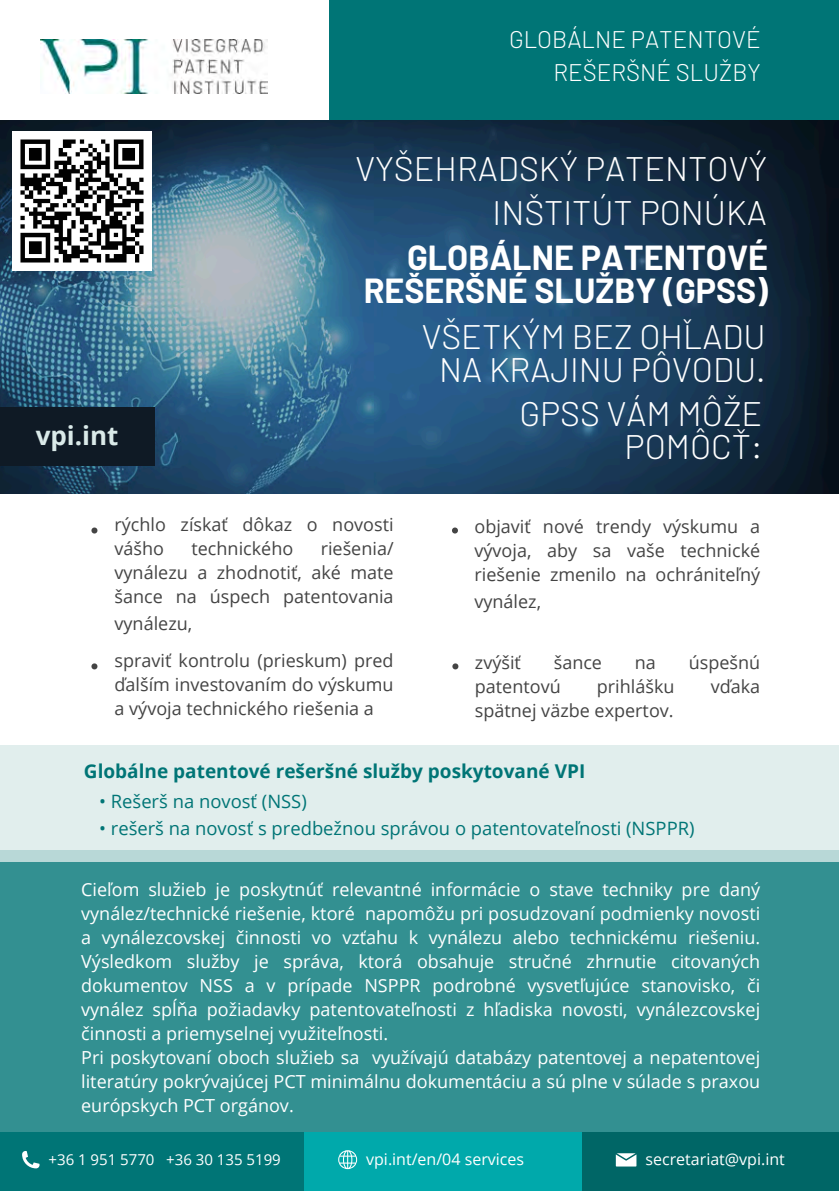
<style>
.page{position:relative;width:839px;height:1191px;background:#fff}
.page>*{position:absolute;margin:0;border:0;box-sizing:border-box;transform-origin:0 0}
.t1{font:300 34px/33px "Barlow";color:#fff;text-align:right}
.t2{font:700 34px/33px "Barlow";color:#fff;text-align:right}
.t3{font:700 26px "Open Sans";color:#daeae9}
.t4{font:300 24px/33px "Barlow";color:#fff;text-align:right}
.t5{font:700 19px "Open Sans";color:#007576}
.t6{font:18.4px "Open Sans";color:#007576}
.t7{font:18px/24px "Open Sans";color:#fff}
.t8{font:18px/24px "Open Sans";color:#444}
.t9{font:16px "Open Sans";color:#fff}
.t10{font:15px "Open Sans";color:#fff}
</style>
<div class="page">
<div style="left:0;top:850px;width:838px;height:341px;background:#339091"></div>
<img style="left:41px;top:39px;width:226px;height:54px">
<div style="left:329px;top:0;width:509px;height:120px;background:#007576"></div>
<img style="left:0;top:120px;width:838px;height:373px">
<svg style="left:0;top:746px;width:838px;height:116px;background:#dcebea"></svg>
<div style="left:0;top:407px;width:155px;height:59px;background:#0f1a25"></div>
<svg style="left:91px;top:528px;width:6px;height:6px"></svg>
<svg style="left:91px;top:663px;width:6px;height:6px"></svg>
<svg style="left:452px;top:663px;width:6px;height:6px"></svg>
<svg style="left:452px;top:528px;width:6px;height:6px"></svg>
<div style="left:581px;top:1132px;width:257px;height:59px;background:#066"></div>
<div style="left:303px;top:1132px;width:278px;height:59px;background:#00a9ab"></div>
<div style="left:0;top:1132px;width:303px;height:59px;background:#007576"></div>
<svg style="left:22px;top:1151px;width:18px;height:17px"></svg>
<svg style="left:615px;top:1153px;width:21px;height:14px"></svg>
<svg style="left:338px;top:1150px;width:19px;height:19px"></svg>
<img style="left:12px;top:132px;width:139px;height:138px">
<p class="t3" style="left:36px;top:418px;width:84px">vpi.int</p>
<h1 class="t4" style="left:509px;top:22px;width:253px">GLOBÁLNE PATENTOVÉ<br>REŠERŠNÉ SLUŽBY</h1>
<p class="t1" style="left:355px;top:146px;width:413px;line-height:43.6px">VYŠEHRADSKÝ PATENTOVÝ<br>INŠTITÚT PONÚKA</p>
<h2 class="t2" style="left:363px;top:241px;width:406px">GLOBÁLNE PATENTOVÉ<br>REŠERŠNÉ SLUŽBY (GPSS)</h2>
<h2 class="t1" style="left:421px;top:319px;width:345px;text-align:center">VŠETKÝM BEZ OHĽADU<br>NA KRAJINU PÔVODU.</h2>
<h2 class="t1" style="left:519px;top:396px;width:244px">GPSS VÁM MÔŽE<br>POMÔCŤ:</h2>
<h2 class="t8" style="left:114px;top:512px;width:280px">rýchlo získať dôkaz o novosti vášho</h2>
<h2 class="t8" style="left:114px;top:536px;width:280px;text-align:justify;text-indent:206px">riešenia/ vynálezu a zhodnotiť, aké mate šance na úspech patentovania</h2>
<h2 class="t8" style="left:114px;top:605px;width:280px;line-height:36.8px">vynálezu,<br>spraviť kontrolu (prieskum) pred</h2>
<h2 class="t8" style="left:114px;top:672px;width:280px">ďalším investovaním do výskumu a vývoja technického riešenia a</h2>
<h2 class="t8" style="left:191px;top:536px;width:103px">technického</h2>
<h6 class="t8" style="left:474px;top:514px;width:287px;text-align:justify">objaviť nové trendy výskumu a vývoja, aby sa vaše technické riešenie zmenilo na ochrániteľný</h6>
<h6 class="t8" style="left:474px;top:589px;width:68px">vynález,</h6>
<h6 class="t8" style="left:475px;top:650px;width:48px">zvýšiť</h6>
<h6 class="t8" style="left:553px;top:650px;width:50px">šance</h6>
<h6 class="t8" style="left:635px;top:650px;width:23px">na</h6>
<h6 class="t8" style="left:688px;top:650px;width:73px">úspešnú</h6>
<h6 class="t8" style="left:475px;top:674px;width:87px">patentovú</h6>
<h6 class="t8" style="left:597px;top:674px;width:79px">prihlášku</h6>
<h6 class="t8" style="left:710px;top:674px;width:51px">vďaka</h6>
<h6 class="t8" style="left:475px;top:698px;width:200px">spätnej väzbe expertov.</h6>
<p class="t5" style="left:84px;top:758px;width:503px">Globálne patentové rešeršné služby poskytované VPI</p>
<p class="t6" style="left:99px;top:789px;width:209px">• Rešerš na novosť (NSS)</p>
<p class="t6" style="left:99px;top:815px;width:597px">• rešerš na novosť s predbežnou správou o patentovateľnosti (NSPPR)</p>
<p class="t7" style="left:81px;top:877px;width:680px">Cieľom služieb je poskytnúť relevantné informácie o stave techniky pre daný vynález/technické riešenie, ktoré napomôžu pri posudzovaní podmienky novosti a vynálezcovskej činnosti vo vzťahu k vynálezu alebo technickému riešeniu.<br>Výsledkom služby je správa, ktorá obsahuje stručné zhrnutie citovaných dokumentov NSS a v prípade NSPPR podrobné vysvetľujúce stanovisko, či vynález spĺňa požiadavky patentovateľnosti z hľadiska novosti, vynálezcovskej činnosti a priemyselnej využiteľnosti.<br>Pri poskytovaní oboch služieb sa využívajú databázy patentovej a nepatentovej literatúry pokrývajúcej PCT minimálnu dokumentáciu a sú plne v súlade s praxou európskych PCT orgánov.</p>
<p class="t10" style="left:49px;top:1149px;width:234px">+36 1 951 5770 +36 30 135 5199</p>
<p class="t9" style="left:366px;top:1148px;width:159px">vpi.int/en/04 services</p>
<p class="t9" style="left:645px;top:1148px;width:141px">secretariat@vpi.int</p>
</div>
